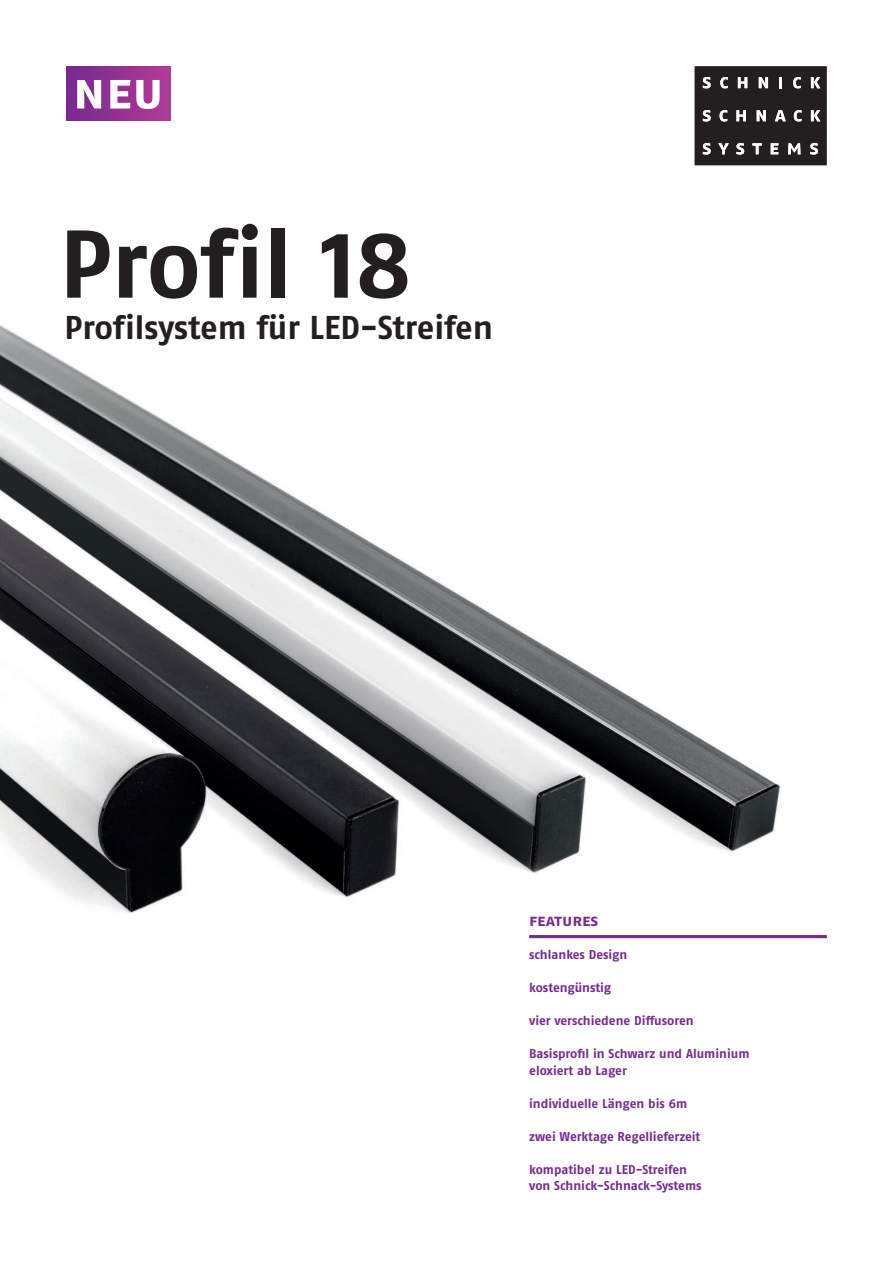
<style>
.page{position:relative;width:893px;height:1263px;background:#fff}
.page>*{position:absolute;margin:0;border:0;box-sizing:border-box;transform-origin:0 0}
.t1{font:700 96px "Fago OT";letter-spacing:-.005em;color:#231f20}
.t2{font:700 51px "Fago OT";color:#fff}
.t3{font:700 33px "Fago OT";color:#231f20}
.t4{font:700 16.5px "Fago OT";letter-spacing:-.005em;color:#772a91}
.t5{font:700 12.75px/16.5px "Fago OT";color:#772a91}
</style>
<div class="page">
<svg style="left:694px;top:66px;width:133px;height:100px;background:#3c3939"></svg>
<img style="left:0;top:325px;width:827px;height:614px">
<hr style="left:529px;top:935px;width:298px;height:3px;background:#772a91">
<div style="left:66px;top:66px;width:105px;height:54px;background:linear-gradient(to right,#772990,#b23b96)"></div>
<div style="left:66px;top:67px;width:104px;height:46px;background:linear-gradient(to right,#772990,#b13a96)"></div>
<h2 class="t2" style="left:73px;top:60px;width:93px">neu</h2>
<h1 class="t1" style="left:60px;top:206px;width:354px">Prof il 18</h1>
<h3 class="t3" style="left:65px;top:308px;width:430px">Prof ilsystem für LED-Streifen</h3>
<p class="t4" style="left:529px;top:911px;width:71px">features</p>
<p class="t5" style="left:529px;top:947px;width:100px">schlankes Design</p>
<p class="t5" style="left:529px;top:980px;width:84px">kostengünstig</p>
<p class="t5" style="left:529px;top:1013px;width:166px">vier verschiedene Diffusoren</p>
<p class="t5" style="left:529px;top:1046px;width:222px">Basisprofil in Schwarz und Aluminium eloxiert ab Lager</p>
<p class="t5" style="left:529px;top:1095px;width:160px">individuelle Längen bis 6m</p>
<p class="t5" style="left:529px;top:1128px;width:173px">zwei Werktage Regellieferzeit</p>
<p class="t5" style="left:529px;top:1161px;width:174px">kompatibel zu LED-Streifen von Schnick-Schnack-Systems</p>
</div>
